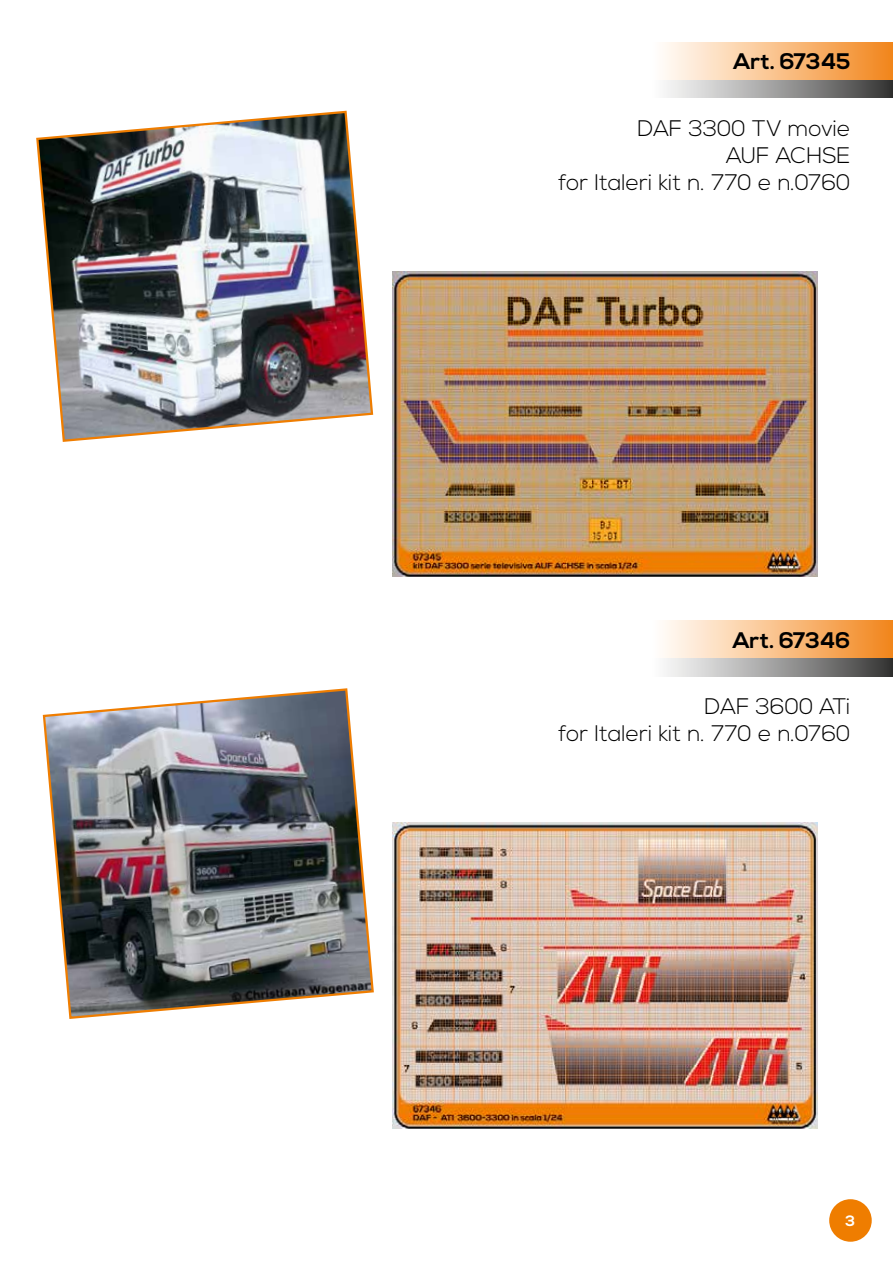
<style>
.page{position:relative;width:893px;height:1263px;background:#fff}
.page>*{position:absolute;margin:0;border:0;box-sizing:border-box;transform-origin:0 0}
.t1{font:300 22.5px/27px "Nexa";color:#000;text-align:right}
.t2{font:700 22.5px "Nexa";color:#000}
.t3{font:700 15px "Nexa";color:#fff}
</style>
<div class="page">
<svg style="left:664px;top:79px;width:229px;height:19px;background:#9f9c99"></svg>
<div style="left:651px;top:639px;width:242px;height:37px;background:linear-gradient(to right,#fff,#3a3a39)"></div>
<div style="left:829px;top:1199px;width:43px;height:43px;background:#ef7d00;border-radius:50%"></div>
<div style="left:651px;top:43px;width:242px;height:36px;background:linear-gradient(to right,#fff,#f2881f)"></div>
<div style="left:651px;top:621px;width:242px;height:37px;background:linear-gradient(to right,#fff,#f2881f)"></div>
<img style="left:36px;top:110px;width:338px;height:332px">
<img style="left:42px;top:688px;width:332px;height:331px">
<img style="left:393px;top:272px;width:425px;height:305px">
<img style="left:393px;top:823px;width:425px;height:305px">
<p class="t2" style="left:733px;top:49px;width:118px">Art. 67345</p>
<p class="t1" style="left:558px;top:116px;width:293px">DAF 3300 TV movie<br>AUF ACHSE<br>for Italeri kit n. 770 e n.0760</p>
<p class="t2" style="left:733px;top:627px;width:119px">Art. 67346</p>
<p class="t1" style="left:558px;top:694px;width:293px">DAF 3600 ATi<br>for Italeri kit n. 770 e n.0760</p>
<p class="t3" style="left:845px;top:1212px;width:11px">3</p>
</div>
